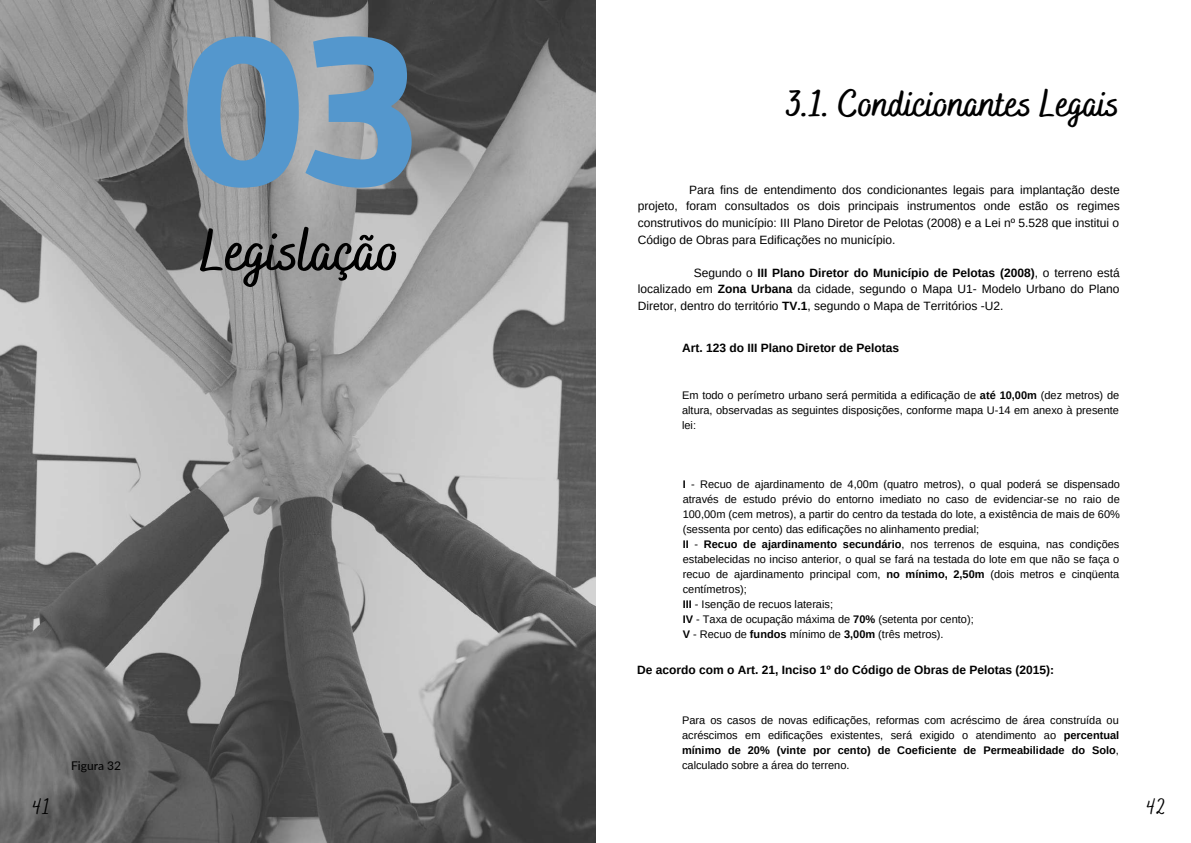
<style>
.page{position:relative;width:1191px;height:843px;background:#fff}
.page>*{position:absolute;margin:0;border:0;box-sizing:border-box;transform-origin:0 0}
.t1{font:900 207.3px "Ruda";color:#5497cd}
.t2{font:700 57.8px "Bakerie Smooth";color:#000}
.t3{font:700 38px "Bakerie Smooth";color:#000}
.t4{font:23px "Bakerie Smooth";color:#000}
.t5{font:12px/16.5px "Arimo";color:#000;text-align:justify}
.t6{font:700 12px "Arimo";color:#000}
.t7{font:12px "Lato";color:#000}
.t8{font:11px/15px "Arimo";color:#000;text-align:justify}
.s1{font-weight:700}
</style>
<div class="page">
<img style="left:0;top:0;width:596px;height:842px">
<h1 class="t1" style="left:179px;top:-6px;width:242px">03</h1>
<h2 class="t2" style="left:200px;top:217px;width:201px">Legislação</h2>
<p class="t7" style="left:71px;top:757px;width:51px">Figura 32</p>
<h3 class="t3" style="left:786px;top:82px;width:334px">3.1. Condicionantes Legais</h3>
<p class="t5" style="left:638px;top:181px;width:483px;text-indent:51px">Para fins de entendimento dos condicionantes legais para implantação deste projeto, foram consultados os dois principais instrumentos onde estão os regimes construtivos do município: III Plano Diretor de Pelotas (2008) e a Lei nº 5.528 que institui o Código de Obras para Edificações no município.</p>
<p class="t5" style="left:638px;top:264px;width:483px;text-indent:56px">Segundo o <span class="s1">III Plano Diretor do Município de Pelotas (2008)</span>, o terreno está localizado em <span class="s1">Zona Urbana</span> da cidade, segundo o Mapa U1- Modelo Urbano do Plano Diretor, dentro do território <span class="s1">TV.1</span>, segundo o Mapa de Territórios -U2.</p>
<p class="t6" style="left:682px;top:341px;width:219px">Art. 123 do III Plano Diretor de Pelotas</p>
<p class="t8" style="left:682px;top:387px;width:438px">Em todo o perímetro urbano será permitida a edificação de <span class="s1">até 10,00m</span> (dez metros) de altura, observadas as seguintes disposições, conforme mapa U-14 em anexo à presente lei:</p>
<p class="t8" style="left:682px;top:477px;width:439px;text-align:left"><span class="s1">I</span> - Recuo de ajardinamento de 4,00m (quatro metros), o qual poderá se dispensado através de estudo prévio do entorno imediato no caso de evidenciar-se no raio de 100,00m (cem metros), a partir do centro da testada do lote, a existência de mais de 60% (sessenta por cento) das edificações no alinhamento predial;<br><span class="s1">II</span> - <span class="s1">Recuo de ajardinamento secundário</span>, nos terrenos de esquina, nas condições estabelecidas no inciso anterior, o qual se fará na testada do lote em que não se faça o recuo de ajardinamento principal com, <span class="s1">no mínimo, 2,50m</span> (dois metros e cinqüenta centímetros);<br><span class="s1">III</span> - Isenção de recuos laterais;<br><span class="s1">IV</span> - Taxa de ocupação máxima de <span class="s1">70%</span> (setenta por cento);<br><span class="s1">V</span> - Recuo de <span class="s1">fundos</span> mínimo de <span class="s1">3,00m</span> (três metros).</p>
<p class="t6" style="left:637px;top:663px;width:418px">De acordo com o Art. 21, Inciso 1º do Código de Obras de Pelotas (2015):</p>
<p class="t8" style="left:682px;top:712px;width:439px">Para os casos de novas edificações, reformas com acréscimo de área construída ou acréscimos em edificações existentes, será exigido o atendimento ao <span class="s1">percentual mínimo de 20% (vinte por cento) de Coeficiente de Permeabilidade do Solo</span>, calculado sobre a área do terreno.</p>
<h3 class="t4" style="left:33px;top:793px;width:20px">41</h3>
<h3 class="t4" style="left:1146px;top:793px;width:22px">42</h3>
</div>
